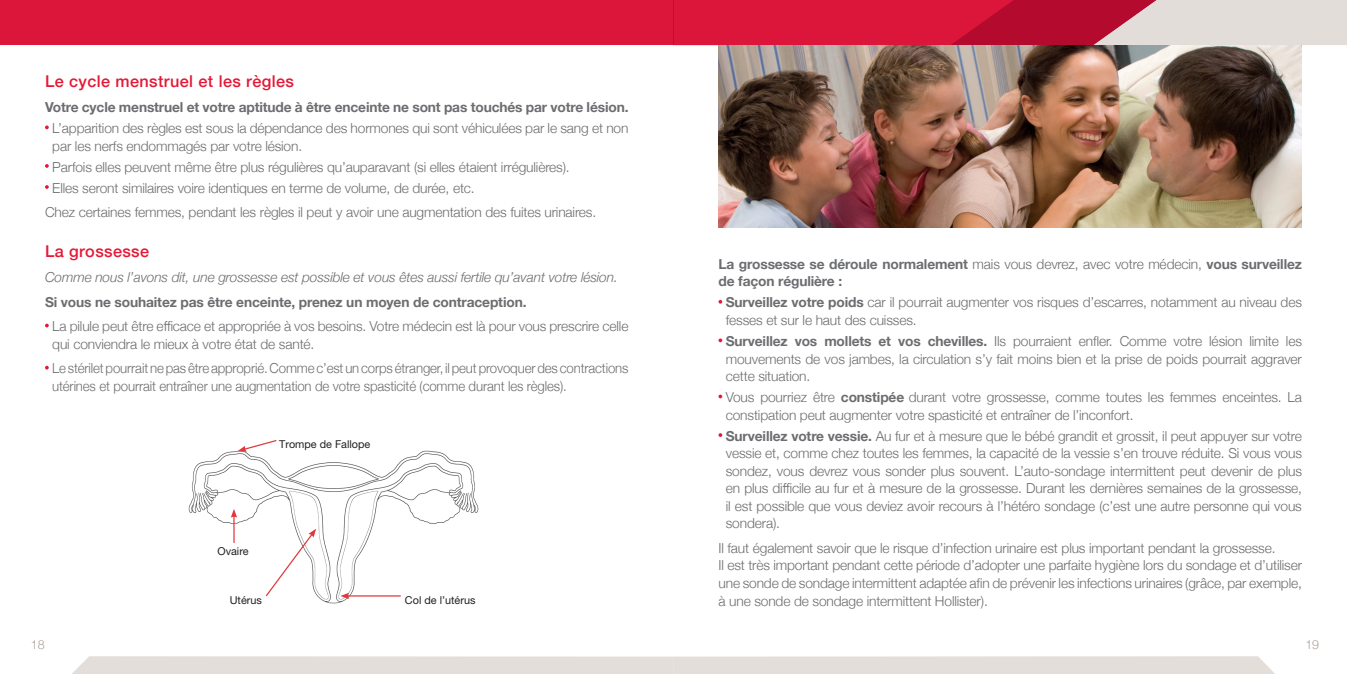
<style>
.page{position:relative;width:1347px;height:674px;background:#fff}
.page>*{position:absolute;margin:0;border:0;box-sizing:border-box;transform-origin:0 0}
.t1{font:500 16.25px "Helvetica Neue";letter-spacing:.025em;color:#e51836}
.t2{font:300 13.75px/17.5px "Helvetica Neue";letter-spacing:-.01em;color:#6c6d70}
.t3{font:700 13.75px/17.5px "Helvetica Neue";letter-spacing:-.01em;color:#6c6d70}
.t4{font:300 13.75px/17.5px "Helvetica Neue";letter-spacing:-.01em;color:#6c6d70;scale:.96 1}
.t5{font:italic 300 13.75px "Helvetica Neue";letter-spacing:-.01em;color:#6c6d70}
.t6{font:300 12.5px "Helvetica Neue";color:#ada09a}
.t7{font:10.88px "Helvetica Neue";color:#231f20}
.s1{font-weight:300}
.s2{font-weight:700}
</style>
<div class="page">
<svg style="left:673px;top:0;width:673px;height:45px;background:#d5546c"></svg>
<svg style="left:73px;top:656px;width:1201px;height:17px;background:#e5dfdc"></svg>
<img style="left:189px;top:450px;width:289px;height:153px">
<svg style="left:237px;top:440px;width:41px;height:11px"></svg>
<hr style="left:233px;top:515px;width:2px;height:27px;background:#e1373d">
<svg style="left:231px;top:508px;width:6px;height:9px"></svg>
<svg style="left:264px;top:528px;width:52px;height:69px"></svg>
<hr style="left:347px;top:595px;width:54px;height:1px;background:#e1373d">
<svg style="left:340px;top:592px;width:9px;height:6px"></svg>
<div style="left:0;top:0;width:673px;height:45px;background:#dc153b"></div>
<svg style="left:45px;top:125px;width:4px;height:4px"></svg>
<svg style="left:45px;top:164px;width:4px;height:4px"></svg>
<svg style="left:45px;top:185px;width:4px;height:4px"></svg>
<svg style="left:45px;top:323px;width:4px;height:4px"></svg>
<svg style="left:45px;top:365px;width:4px;height:4px"></svg>
<svg style="left:718px;top:300px;width:4px;height:3px"></svg>
<svg style="left:718px;top:338px;width:4px;height:4px"></svg>
<svg style="left:718px;top:394px;width:4px;height:4px"></svg>
<img style="left:718px;top:45px;width:583px;height:182px">
<p class="t1" style="left:45px;top:68px;width:250px">Le cycle menstruel et les règles</p>
<p class="t3" style="left:45px;top:99px;width:585px">Votre cycle menstruel et votre aptitude à être enceinte ne sont pas touchés par votre lésion.</p>
<p class="t2" style="left:52px;top:118px;width:577px">L’apparition des règles est sous la dépendance des hormones qui sont véhiculées par le sang et non par les nerfs endommagés par votre lésion.</p>
<p class="t2" style="left:52px;top:155px;width:519px;line-height:21px">Parfois elles peuvent même être plus régulières qu’auparavant (si elles étaient irrégulières).<br>Elles seront similaires voire identiques en terme de volume, de durée, etc.</p>
<p class="t2" style="left:45px;top:203px;width:553px">Chez certaines femmes, pendant les règles il peut y avoir une augmentation des fuites urinaires.</p>
<p class="t1" style="left:45px;top:238px;width:106px">La grossesse</p>
<p class="t5" style="left:45px;top:266px;width:574px">Comme nous l’avons dit, une grossesse est possible et vous êtes aussi fertile qu’avant votre lésion.</p>
<p class="t3" style="left:45px;top:293px;width:483px">Si vous ne souhaitez pas être enceinte, prenez un moyen de contraception.</p>
<p class="t2" style="left:52px;top:316px;width:577px">La pilule peut être efficace et appropriée à vos besoins. Votre médecin est là pour vous prescrire celle qui conviendra le mieux à votre état de santé.</p>
<p class="t4" style="left:52px;top:358px;width:602px">Le stérilet pourrait ne pas être approprié. Comme c’est un corps étranger, il peut provoquer des contractions utérines et pourrait entraîner une augmentation de votre spasticité (comme durant les règles).</p>
<p class="t7" style="left:279px;top:438px;width:93px">Trompe de Fallope</p>
<p class="t7" style="left:217px;top:544px;width:33px">Ovaire</p>
<p class="t7" style="left:230px;top:593px;width:34px">Utérus</p>
<p class="t7" style="left:405px;top:593px;width:72px">Col de l’utérus</p>
<p class="t3" style="left:718px;top:255px;width:585px">La grossesse se déroule normalement <span class="s1">mais vous devrez, avec votre médecin,</span> vous surveillez de façon régulière :</p>
<p class="t2" style="left:726px;top:293px;width:577px"><span class="s2">Surveillez votre poids</span> car il pourrait augmenter vos risques d’escarres, notamment au niveau des fesses et sur le haut des cuisses.</p>
<p class="t2" style="left:726px;top:331px;width:577px;text-align:justify"><span class="s2">Surveillez vos mollets et vos chevilles.</span> Ils pourraient enfler. Comme votre lésion limite les mouvements de vos jambes, la circulation s’y fait moins bien et la prise de poids pourrait aggraver cette situation.</p>
<p class="t2" style="left:726px;top:387px;width:577px">Vous pourriez être <span class="s2">constipée</span> durant votre grossesse, comme toutes les femmes enceintes. La constipation peut augmenter votre spasticité et entraîner de l’inconfort.</p>
<p class="t2" style="left:726px;top:426px;width:577px;text-align:justify"><span class="s2">Surveillez votre vessie.</span> Au fur et à mesure que le bébé grandit et grossit, il peut appuyer sur votre vessie et, comme chez toutes les femmes, la capacité de la vessie s’en trouve réduite. Si vous vous sondez, vous devrez vous sonder plus souvent. L’auto-sondage intermittent peut devenir de plus en plus difficile au fur et à mesure de la grossesse. Durant les dernières semaines de la grossesse, il est possible que vous deviez avoir recours à l’hétéro sondage (c’est une autre personne qui vous sondera).</p>
<p class="t2" style="left:718px;top:538px;width:585px">Il faut également savoir que le risque d’infection urinaire est plus important pendant la grossesse.<br>Il est très important pendant cette période d’adopter une parfaite hygiène lors du sondage et d’utiliser une sonde de sondage intermittent adaptée afin de prévenir les infections urinaires (grâce, par exemple, à une sonde de sondage intermittent Hollister).</p>
<p class="t6" style="left:31px;top:634px;width:15px">18</p>
<p class="t6" style="left:1305px;top:634px;width:15px">19</p>
</div>
